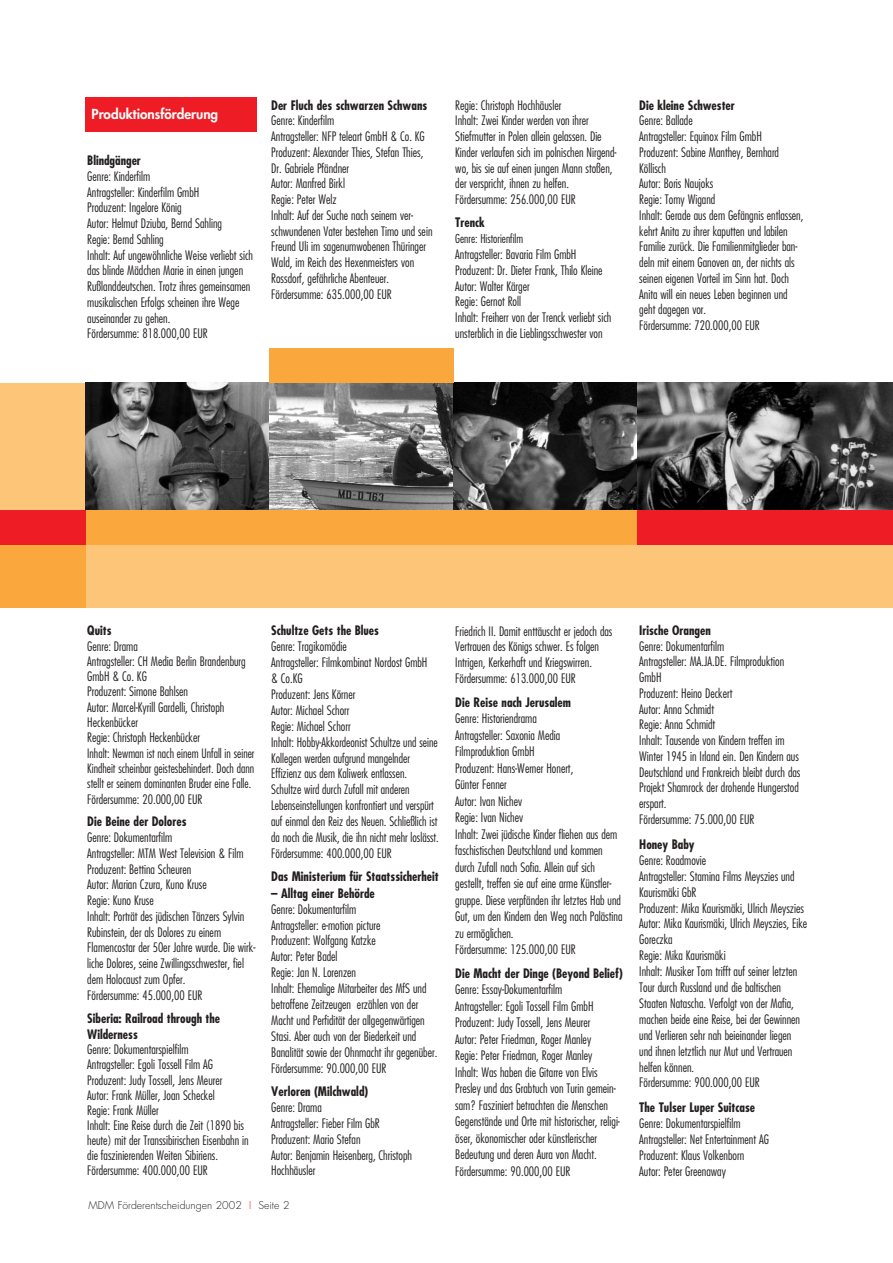
<style>
.page{position:relative;width:893px;height:1263px;background:#fff}
.page>*{position:absolute;margin:0;border:0;box-sizing:border-box;transform-origin:0 0}
.t1{font:800 13.5px "Futura";color:#fff}
.t2{font:300 condensed 12.75px/15.8px "Futura";color:#231f1f}
.t3{font:700 condensed 12.75px/16.5px "Futura";color:#231f1f}
.t4{font:300 condensed 12.6px/15.3px "Futura";color:#231f1f;text-align:justify}
.t5{font:300 condensed 12px "Futura";color:#231f1f}
.t6{font:300 10.5px "Futura";color:#231f1f}
.s1{color:#ee1c24}
</style>
<div class="page">
<div style="left:86px;top:98px;width:171px;height:34px;background:#ee1c24"></div>
<div style="left:0;top:383px;width:892px;height:225px;background:#fdc578"></div>
<div style="left:0;top:523px;width:86px;height:85px;background:#faa73e"></div>
<img style="left:86px;top:383px;width:184px;height:127px">
<img style="left:270px;top:383px;width:184px;height:127px">
<svg style="left:454px;top:383px;width:183px;height:127px;background:#3f3f3f"></svg>
<svg style="left:637px;top:383px;width:255px;height:127px;background:#525252"></svg>
<div style="left:0;top:510px;width:892px;height:34px;background:#faa73e"></div>
<div style="left:0;top:510px;width:86px;height:34px;background:#ee1c24"></div>
<div style="left:270px;top:349px;width:184px;height:34px;background:#faa73e"></div>
<div style="left:637px;top:510px;width:255px;height:34px;background:#ee1c24"></div>
<p class="t1" style="left:92px;top:108px;width:128px">Produktionsförderung</p>
<p class="t3" style="left:87px;top:153px;width:55px">Blindgänger</p>
<p class="t2" style="left:87px;top:169px;width:167px">Genre: Kinderfilm<br>Antragsteller: Kinderfilm GmbH<br>Produzent: Ingelore König<br>Autor: Helmut Dziuba, Bernd Sahling<br>Regie: Bernd Sahling<br>Inhalt: Auf ungewöhnliche Weise verliebt sich das blinde Mädchen Marie in einen jungen Rußlanddeutschen. Trotz ihres gemeinsamen musikalischen Erfolgs scheinen ihre Wege auseinander zu gehen.<br>Fördersumme: 818.000,00 EUR</p>
<p class="t3" style="left:271px;top:98px;width:157px">Der Fluch des schwarzen Schwans</p>
<p class="t2" style="left:271px;top:114px;width:163px">Genre: Kinderfilm<br>Antragsteller: NFP teleart GmbH &amp; Co. KG<br>Produzent: Alexander Thies, Stefan Thies,<br>Dr. Gabriele Pfändner<br>Autor: Manfred Birkl<br>Regie: Peter Welz<br>Inhalt: Auf der Suche nach seinem ver&shy;schwundenen Vater bestehen Timo und sein<br>Freund Uli im sagenumwobenen Thüringer<br>Wald, im Reich des Hexenmeisters von<br>Rossdorf, gefährliche Abenteuer.<br>Fördersumme: 635.000,00 EUR</p>
<p class="t2" style="left:455px;top:98px;width:163px">Regie: Christoph Hochhäusler<br>Inhalt: Zwei Kinder werden von ihrer Stiefmutter in Polen allein gelassen. Die Kinder verlaufen sich im polnischen Nirgend&shy;wo, bis sie auf einen jungen Mann stoßen, der verspricht, ihnen zu helfen.<br>Fördersumme: 256.000,00 EUR</p>
<p class="t3" style="left:455px;top:215px;width:31px">Trenck</p>
<p class="t5" style="left:455px;top:234px;width:69px">Genre: Historienfilm</p>
<p class="t2" style="left:455px;top:247px;width:158px">Antragsteller: Bavaria Film GmbH Produzent: Dr. Dieter Frank, Thilo Kleine Autor: Walter Kärger<br>Regie: Gernot Roll<br>Inhalt: Freiherr von der Trenck verliebt sich unsterblich in die Lieblingsschwester von</p>
<p class="t3" style="left:639px;top:98px;width:97px">Die kleine Schwester</p>
<p class="t2" style="left:639px;top:114px;width:166px">Genre: Ballade<br>Antragsteller: Equinox Film GmbH<br>Produzent: Sabine Manthey, Bernhard<br>Köllisch<br>Autor: Boris Naujoks<br>Regie: Tomy Wigand<br>Inhalt: Gerade aus dem Gefängnis entlassen, kehrt Anita zu ihrer kaputten und labilen<br>Familie zurück. Die Familienmitglieder ban&shy;deln mit einem Ganoven an, der nichts als seinen eigenen Vorteil im Sinn hat. Doch<br>Anita will ein neues Leben beginnen und geht dagegen vor.<br>Fördersumme: 720.000,00 EUR</p>
<p class="t3" style="left:87px;top:623px;width:26px">Quits</p>
<p class="t2" style="left:87px;top:639px;width:160px;line-height:15.3px">Genre: Drama<br>Antragsteller: CH Media Berlin Brandenburg<br>GmbH &amp; Co. KG<br>Produzent: Simone Bahlsen<br>Autor: Marcel-Kyrill Gardelli, Christoph<br>Heckenbücker<br>Regie: Christoph Heckenbücker</p>
<p class="t4" style="left:87px;top:746px;width:169px">Inhalt: Newman ist nach einem Unfall in seiner Kindheit scheinbar geistesbehindert. Doch dann stellt er seinem dominanten Bruder eine Falle.</p>
<p class="t2" style="left:87px;top:792px;width:117px">Fördersumme: 20.000,00 EUR</p>
<p class="t3" style="left:87px;top:815px;width:101px">Die Beine der Dolores</p>
<p class="t2" style="left:87px;top:830px;width:169px">Genre: Dokumentarfilm<br>Antragsteller: MTM West Television &amp; Film Produzent: Bettina Scheuren<br>Autor: Marian Czura, Kuno Kruse<br>Regie: Kuno Kruse<br>Inhalt: Porträt des jüdischen Tänzers Sylvin Rubinstein, der als Dolores zu einem Flamencostar der 50er Jahre wurde. Die wirk&shy;liche Dolores, seine Zwillingsschwester, fiel dem Holocaust zum Opfer.<br>Fördersumme: 45.000,00 EUR</p>
<p class="t3" style="left:87px;top:1011px;width:134px">Siberia: Railroad through the<br>Wilderness</p>
<p class="t2" style="left:87px;top:1043px;width:163px;line-height:15.1px">Genre: Dokumentarspielfilm<br>Antragsteller: Egoli Tossell Film AG Produzent: Judy Tossell, Jens Meurer<br>Autor: Frank Müller, Joan Scheckel<br>Regie: Frank Müller<br>Inhalt: Eine Reise durch die Zeit (1890 bis heute) mit der Transsibirischen Eisenbahn in die faszinierenden Weiten Sibiriens.<br>Fördersumme: 400.000,00 EUR</p>
<p class="t3" style="left:271px;top:624px;width:109px">Schultze Gets the Blues</p>
<p class="t2" style="left:271px;top:639px;width:169px">Genre: Tragikomödie<br>Antragsteller: Filmkombinat Nordost GmbH<br>&amp; Co.KG<br>Produzent: Jens Körner<br>Autor: Michael Schorr<br>Regie: Michael Schorr<br>Inhalt: Hobby-Akkordeonist Schultze und seine Kollegen werden aufgrund mangelnder Effizienz aus dem Kaliwerk entlassen.<br>Schultze wird durch Zufall mit anderen Lebenseinstellungen konfrontiert und verspürt auf einmal den Reiz des Neuen. Schließlich ist da noch die Musik, die ihn nicht mehr loslässt.<br>Fördersumme: 400.000,00 EUR</p>
<p class="t3" style="left:271px;top:869px;width:169px">Das Ministerium für Staatssicherheit</p>
<p class="t3" style="left:271px;top:886px;width:105px">– Alltag einer Behörde</p>
<p class="t2" style="left:271px;top:902px;width:168px">Genre: Dokumentarfilm<br>Antragsteller: e-motion picture<br>Produzent: Wolfgang Katzke<br>Autor: Peter Badel<br>Regie: Jan N. Lorenzen<br>Inhalt: Ehemalige Mitarbeiter des MfS und betroffene Zeitzeugen erzählen von der Macht und Perfidität der allgegenwärtigen Stasi. Aber auch von der Biederkeit und Banalität sowie der Ohnmacht ihr gegenüber.<br>Fördersumme: 90.000,00 EUR</p>
<p class="t3" style="left:271px;top:1084px;width:99px">Verloren (Milchwald)</p>
<p class="t2" style="left:271px;top:1100px;width:142px">Genre: Drama<br>Antragsteller: Fieber Film GbR<br>Produzent: Mario Stefan<br>Autor: Benjamin Heisenberg, Christoph<br>Hochhäusler</p>
<p class="t6" style="left:88px;top:1201px;width:203px">MDM Förderentscheidungen 2002 <span class="s1">I</span> Seite 2</p>
<p class="t2" style="left:455px;top:624px;width:159px">Friedrich II. Damit enttäuscht er jedoch das Vertrauen des Königs schwer. Es folgen Intrigen, Kerkerhaft und Kriegswirren.<br>Fördersumme: 613.000,00 EUR</p>
<p class="t3" style="left:455px;top:695px;width:117px">Die Reise nach Jerusalem</p>
<p class="t2" style="left:455px;top:711px;width:169px;line-height:16.5px">Genre: Historiendrama<br>Antragsteller: Saxonia Media<br>Filmproduktion GmbH<br>Produzent: Hans-Werner Honert,<br>Günter Fenner<br>Autor: Ivan Nichev<br>Regie: Ivan Nichev<br>Inhalt: Zwei jüdische Kinder fliehen aus dem faschistischen Deutschland und kommen durch Zufall nach Sofia. Allein auf sich gestellt, treffen sie auf eine arme Künstler&shy;gruppe. Diese verpfänden ihr letztes Hab und<br>Gut, um den Kindern den Weg nach Palästina zu ermöglichen.<br>Fördersumme: 125.000,00 EUR</p>
<p class="t3" style="left:455px;top:966px;width:169px">Die Macht der Dinge (Beyond Belief)</p>
<p class="t2" style="left:455px;top:982px;width:166px;line-height:16.5px">Genre: Essay-Dokumentarfilm<br>Antragsteller: Egoli Tossell Film GmbH Produzent: Judy Tossell, Jens Meurer<br>Autor: Peter Friedman, Roger Manley<br>Regie: Peter Friedman, Roger Manley<br>Inhalt: Was haben die Gitarre von Elvis Presley und das Grabtuch von Turin gemein&shy;sam? Fasziniert betrachten die Menschen Gegenstände und Orte mit historischer, religi&shy;öser, ökonomischer oder künstlerischer Bedeutung und deren Aura von Macht.<br>Fördersumme: 90.000,00 EUR</p>
<p class="t3" style="left:639px;top:623px;width:73px">Irische Orangen</p>
<p class="t2" style="left:639px;top:639px;width:163px">Genre: Dokumentarfilm<br>Antragsteller: MA.JA.DE. Filmproduktion<br>GmbH<br>Produzent: Heino Deckert<br>Autor: Anna Schmidt<br>Regie: Anna Schmidt<br>Inhalt: Tausende von Kindern treffen im<br>Winter 1945 in Irland ein. Den Kindern aus<br>Deutschland und Frankreich bleibt durch das<br>Projekt Shamrock der drohende Hungerstod erspart.<br>Fördersumme: 75.000,00 EUR</p>
<p class="t3" style="left:639px;top:837px;width:57px">Honey Baby</p>
<p class="t2" style="left:639px;top:853px;width:169px">Genre: Roadmovie<br>Antragsteller: Stamina Films Meyszies und Kaurismäki GbR<br>Produzent: Mika Kaurismäki, Ulrich Meyszies Autor: Mika Kaurismäki, Ulrich Meyszies, Eike Goreczka<br>Regie: Mika Kaurismäki<br>Inhalt: Musiker Tom trifft auf seiner letzten Tour durch Russland und die baltischen Staaten Natascha. Verfolgt von der Mafia, machen beide eine Reise, bei der Gewinnen und Verlieren sehr nah beieinander liegen und ihnen letztlich nur Mut und Vertrauen helfen können.<br>Fördersumme: 900.000,00 EUR</p>
<p class="t3" style="left:639px;top:1101px;width:117px">The Tulser Luper Suitcase</p>
<p class="t2" style="left:639px;top:1117px;width:131px">Genre: Dokumentarspielfilm<br>Antragsteller: Net Entertainment AG<br>Produzent: Klaus Volkenborn<br>Autor: Peter Greenaway</p>
</div>
